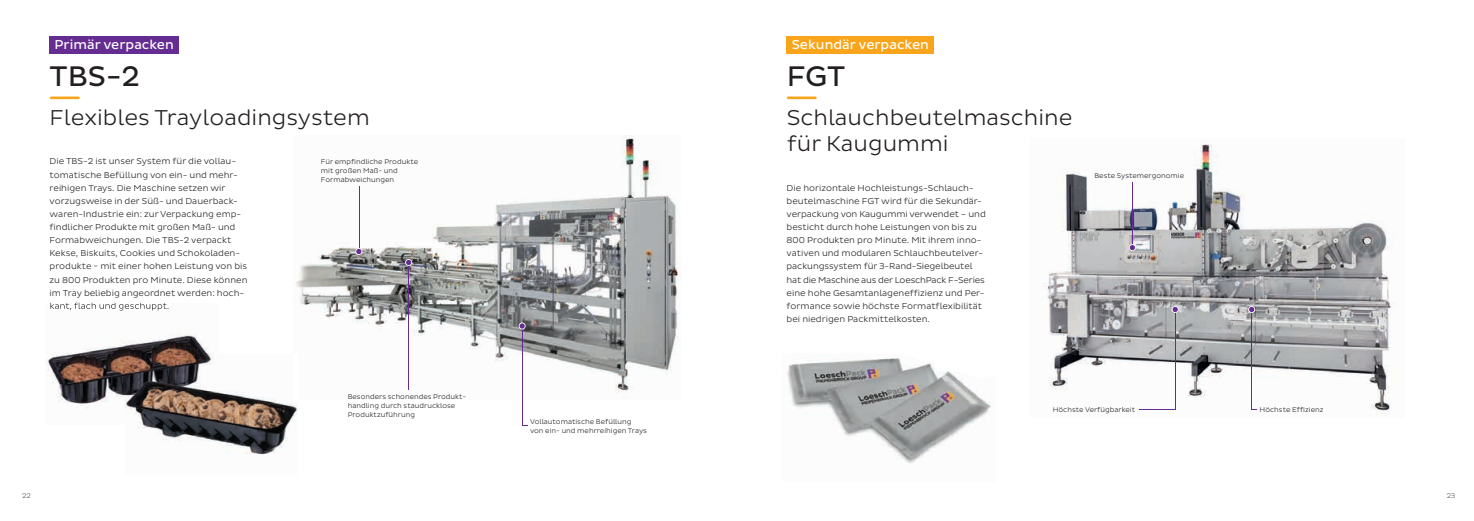
<style>
.page{position:relative;width:1474px;height:521px;background:#fff}
.page>*{position:absolute;margin:0;border:0;box-sizing:border-box;transform-origin:0 0}
.t1{font:28.88px "Pluto Sans";color:#231f20}
.t2{font:300 21.88px/26.2px "Pluto Sans";color:#231f20}
.t3{font:13.12px "Pluto Sans";color:#fff}
.t4{font:300 8.75px/13.1px "Pluto Sans";color:#231f20}
.t5{font:300 7px/9.2px "Pluto Sans";color:#231f20}
.t6{font:300 7px "Pluto Sans";color:#57585a}
</style>
<div class="page">
<img style="left:1044px;top:144px;width:352px;height:271px">
<hr style="left:1138px;top:409px;width:37px;height:1px;background:#652d91">
<hr style="left:1132px;top:182px;width:1px;height:66px;background:#652d91">
<hr style="left:1174px;top:310px;width:1px;height:100px;background:#652d91">
<svg style="left:1128px;top:244px;width:7px;height:7px"></svg>
<svg style="left:1171px;top:306px;width:7px;height:7px"></svg>
<img style="left:296px;top:135px;width:383px;height:258px">
<div style="left:786px;top:36px;width:147px;height:18px;background:#f9a51b"></div>
<hr style="left:787px;top:97px;width:29px;height:2px;background:#f9a51b">
<hr style="left:50px;top:97px;width:30px;height:2px;background:#f9a51b">
<div style="left:50px;top:36px;width:129px;height:18px;background:#652d91"></div>
<img style="left:787px;top:358px;width:204px;height:106px">
<img style="left:46px;top:308px;width:167px;height:100px">
<img style="left:50px;top:303px;width:118px;height:7px">
<img style="left:138px;top:391px;width:159px;height:64px">
<img style="left:293px;top:354px;width:4px;height:46px">
<img style="left:125px;top:354px;width:93px;height:71px">
<hr style="left:1251px;top:310px;width:1px;height:100px;background:#652d91">
<svg style="left:1248px;top:306px;width:7px;height:7px"></svg>
<hr style="left:359px;top:186px;width:1px;height:66px;background:#652d91">
<svg style="left:355px;top:248px;width:7px;height:7px"></svg>
<hr style="left:408px;top:263px;width:1px;height:126px;background:#652d91">
<svg style="left:405px;top:259px;width:7px;height:7px"></svg>
<hr style="left:522px;top:326px;width:1px;height:100px;background:#652d91">
<svg style="left:518px;top:322px;width:7px;height:7px"></svg>
<h3 class="t3" style="left:55px;top:37px;width:121px">Primär verpacken</h3>
<h3 class="t3" style="left:791px;top:37px;width:139px">Sekundär verpacken</h3>
<h1 class="t1" style="left:50px;top:59px;width:92px">TBS-2</h1>
<h2 class="t2" style="left:50px;top:104px;width:322px">Flexibles Trayloadingsystem</h2>
<p class="t4" style="left:50px;top:155px;width:199px">Die TBS-2 ist unser System für die vollau&shy;tomatische Befüllung von ein- und mehr&shy;reihigen Trays. Die Maschine setzen wir vorzugsweise in der Süß- und Dauerback&shy;waren-Industrie ein: zur Verpackung emp&shy;findlicher Produkte mit großen Maß- und Formabweichungen. Die TBS-2 verpackt Kekse, Biskuits, Cookies und Schokoladen&shy;produkte - mit einer hohen Leistung von bis zu 800 Produkten pro Minute. Diese können im Tray beliebig angeordnet werden: hoch-</p>
<p class="t5" style="left:321px;top:157px;width:99px">Für empfindliche Produkte mit großen Maß- und<br>Formabweichungen</p>
<p class="t5" style="left:348px;top:392px;width:120px">Besonders schonendes Produkt&shy;handling durch staudrucklose<br>Produktzuführung</p>
<p class="t5" style="left:530px;top:417px;width:118px">Vollautomatische Befüllung<br>von ein- und mehrreihigen Trays</p>
<h1 class="t1" style="left:786px;top:59px;width:60px">FGT</h1>
<h2 class="t2" style="left:786px;top:104px;width:287px">Schlauchbeutelmaschine für Kaugummi</h2>
<p class="t4" style="left:786px;top:181px;width:201px">Die horizontale Hochleistungs-Schlauch&shy;beutelmaschine FGT wird für die Sekundär&shy;verpackung von Kaugummi verwendet – und besticht durch hohe Leistungen von bis zu 800 Produkten pro Minute. Mit ihrem inno&shy;vativen und modularen Schlauchbeutelver&shy;packungssystem für 3-Rand-Siegelbeutel hat die Maschine aus der LoeschPack F-Series eine hohe Gesamtanlageneffizienz und Per&shy;formance sowie höchste Formatflexibilität bei niedrigen Packmittelkosten.</p>
<p class="t5" style="left:1094px;top:170px;width:91px">Beste Systemergonomie</p>
<p class="t5" style="left:1052px;top:405px;width:84px">Höchste Verfügbarkeit</p>
<p class="t5" style="left:1259px;top:405px;width:65px">Höchste Effizienz</p>
<p class="t6" style="left:22px;top:491px;width:10px">22</p>
<p class="t6" style="left:1446px;top:491px;width:10px">23</p>
</div>
